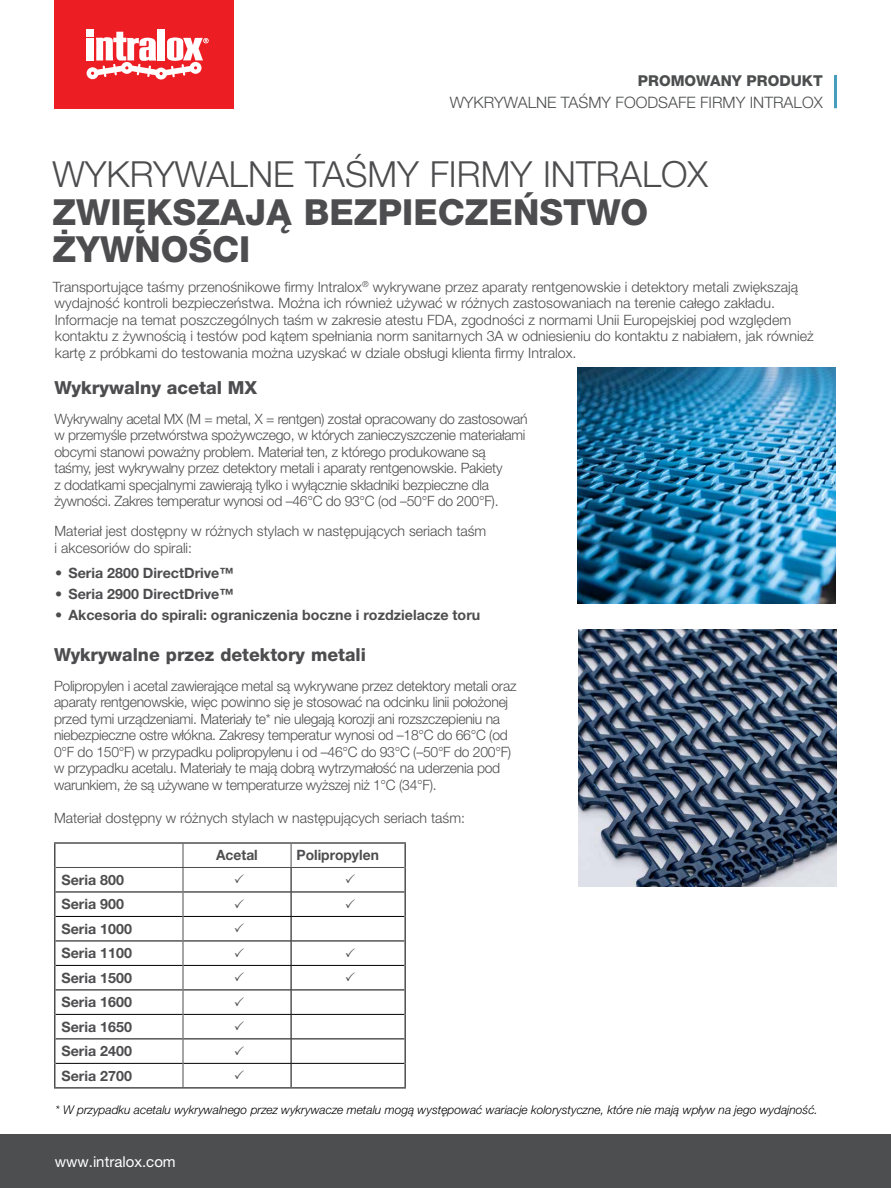
<style>
.page{position:relative;width:891px;height:1188px;background:#fff}
.page>*{position:absolute;margin:0;border:0;box-sizing:border-box;transform-origin:0 0}
.t1{font:800 36px/37.5px "Helvetica Neue LT Pro";color:#4d4d4f}
.t2{font:300 36px "Helvetica Neue LT Pro";color:#4d4d4f}
.t3{font:800 18px "Helvetica Neue LT Pro";color:#4d4d4f}
.t4{font:300 15.75px "Helvetica Neue LT Pro";color:#4d4e4f}
.t5{font:800 15px "Helvetica Neue LT Pro";color:#4d4e4f}
.t6{font:15px "Helvetica Neue LT Pro";color:#fff}
.t7{font:300 14.25px/16.5px "Helvetica Neue LT Pro";letter-spacing:-.02em;color:#4d4d4f}
.t8{font:300 14.25px/16.5px "Helvetica Neue LT Pro";color:#4d4d4f}
.t9{font:700 14.25px/24.5px "Helvetica Neue LT Pro";color:#4d4d4f}
.t10{font:italic 300 12px "Helvetica Neue LT Pro";color:#000}
</style>
<div class="page">
<img style="left:578px;top:367px;width:258px;height:236px">
<hr style="left:834px;top:75px;width:3px;height:33px;background:#479ebc">
<div style="left:0;top:1134px;width:891px;height:54px;background:#4d4e4f"></div>
<div style="left:55px;top:0;width:179px;height:108px;background:#ed1d24"></div>
<div style="left:86px;top:29px;width:8px;height:7px;background:#fff"></div>
<div style="left:86px;top:38px;width:8px;height:22px;background:#fff"></div>
<div style="left:158px;top:29px;width:7px;height:31px;background:#fff"></div>
<svg style="left:87px;top:32px;width:122px;height:48px"></svg>
<img style="left:579px;top:630px;width:258px;height:256px">
<hr style="left:56px;top:892px;width:127px;height:1px;background:#000">
<hr style="left:183px;top:892px;width:108px;height:1px;background:#000">
<hr style="left:291px;top:892px;width:113px;height:1px;background:#000">
<hr style="left:56px;top:916px;width:127px;height:1px;background:#000">
<hr style="left:183px;top:916px;width:108px;height:1px;background:#000">
<hr style="left:291px;top:916px;width:113px;height:1px;background:#000">
<hr style="left:56px;top:941px;width:127px;height:1px;background:#000">
<hr style="left:183px;top:941px;width:108px;height:1px;background:#000">
<hr style="left:291px;top:941px;width:113px;height:1px;background:#000">
<hr style="left:56px;top:965px;width:127px;height:1px;background:#000">
<hr style="left:183px;top:965px;width:108px;height:1px;background:#000">
<hr style="left:291px;top:965px;width:113px;height:1px;background:#000">
<hr style="left:56px;top:990px;width:127px;height:1px;background:#000">
<hr style="left:183px;top:990px;width:108px;height:1px;background:#000">
<hr style="left:291px;top:990px;width:113px;height:1px;background:#000">
<hr style="left:56px;top:1014px;width:127px;height:1px;background:#000">
<hr style="left:183px;top:1014px;width:108px;height:1px;background:#000">
<hr style="left:291px;top:1014px;width:113px;height:1px;background:#000">
<hr style="left:56px;top:1039px;width:127px;height:1px;background:#000">
<hr style="left:183px;top:1039px;width:108px;height:1px;background:#000">
<hr style="left:291px;top:1039px;width:113px;height:1px;background:#000">
<hr style="left:56px;top:1063px;width:127px;height:1px;background:#000">
<hr style="left:183px;top:1063px;width:108px;height:1px;background:#000">
<hr style="left:291px;top:1063px;width:113px;height:1px;background:#000">
<hr style="left:54px;top:867px;width:2px;height:25px;background:#4d4e4f">
<hr style="left:404px;top:867px;width:2px;height:25px;background:#4d4e4f">
<hr style="left:54px;top:892px;width:2px;height:24px;background:#4d4e4f">
<hr style="left:404px;top:892px;width:2px;height:24px;background:#4d4e4f">
<hr style="left:54px;top:916px;width:2px;height:25px;background:#4d4e4f">
<hr style="left:404px;top:916px;width:2px;height:25px;background:#4d4e4f">
<hr style="left:54px;top:941px;width:2px;height:24px;background:#4d4e4f">
<hr style="left:404px;top:941px;width:2px;height:24px;background:#4d4e4f">
<hr style="left:54px;top:965px;width:2px;height:25px;background:#4d4e4f">
<hr style="left:404px;top:965px;width:2px;height:25px;background:#4d4e4f">
<hr style="left:54px;top:990px;width:2px;height:24px;background:#4d4e4f">
<hr style="left:404px;top:990px;width:2px;height:24px;background:#4d4e4f">
<hr style="left:54px;top:1014px;width:2px;height:25px;background:#4d4e4f">
<hr style="left:404px;top:1014px;width:2px;height:25px;background:#4d4e4f">
<hr style="left:54px;top:1039px;width:2px;height:24px;background:#4d4e4f">
<hr style="left:404px;top:1039px;width:2px;height:24px;background:#4d4e4f">
<hr style="left:54px;top:1063px;width:2px;height:24px;background:#4d4e4f">
<hr style="left:404px;top:1063px;width:2px;height:24px;background:#4d4e4f">
<hr style="left:54px;top:1087px;width:129px;height:2px;background:#4d4e4f">
<hr style="left:183px;top:1087px;width:108px;height:2px;background:#4d4e4f">
<hr style="left:291px;top:1087px;width:115px;height:2px;background:#4d4e4f">
<hr style="left:54px;top:842px;width:129px;height:2px;background:#4d4e4f">
<hr style="left:54px;top:844px;width:2px;height:23px;background:#4d4e4f">
<hr style="left:183px;top:842px;width:108px;height:2px;background:#4d4e4f">
<hr style="left:291px;top:842px;width:115px;height:2px;background:#4d4e4f">
<hr style="left:404px;top:844px;width:2px;height:23px;background:#4d4e4f">
<svg style="left:183px;top:844px;width:1px;height:243px"></svg>
<svg style="left:291px;top:844px;width:1px;height:243px"></svg>
<hr style="left:56px;top:867px;width:127px;height:1px;background:#4d4d4f">
<hr style="left:183px;top:867px;width:108px;height:1px;background:#4d4d4f">
<hr style="left:291px;top:867px;width:113px;height:1px;background:#4d4d4f">
<p class="t5" style="left:638px;top:71px;width:186px">PROMOWANY PRODUKT</p>
<p class="t4" style="left:450px;top:93px;width:375px">WYKRYWALNE TAŚMY FOODSAFE FIRMY INTRALOX</p>
<h1 class="t2" style="left:52px;top:152px;width:657px">WYKRYWALNE TAŚMY FIRMY INTRALOX</h1>
<h1 class="t1" style="left:52px;top:193px;width:597px">ZWIĘKSZAJĄ BEZPIECZEŃSTWO<br>ŻYWNOŚCI</h1>
<p class="t8" style="left:53px;top:278px;width:762px">Transportujące taśmy przenośnikowe firmy Intralox<sup>®</sup> wykrywane przez aparaty rentgenowskie i detektory metali zwiększają wydajność kontroli bezpieczeństwa. Można ich również używać w różnych zastosowaniach na terenie całego zakładu.<br>Informacje na temat poszczególnych taśm w zakresie atestu FDA, zgodności z normami Unii Europejskiej pod względem kontaktu z żywnością i testów pod kątem spełniania norm sanitarnych 3A w odniesieniu do kontaktu z nabiałem, jak również kartę z próbkami do testowania można uzyskać w dziale obsługi klienta firmy Intralox.</p>
<p class="t3" style="left:54px;top:376px;width:204px">Wykrywalny acetal MX</p>
<p class="t7" style="left:54px;top:410px;width:475px">Wykrywalny acetal MX (M = metal, X = rentgen) został opracowany do zastosowań w przemyśle przetwórstwa spożywczego, w których zanieczyszczenie materiałami obcymi stanowi poważny problem. Materiał ten, z którego produkowane są<br>taśmy, jest wykrywalny przez detektory metali i aparaty rentgenowskie. Pakiety<br>z dodatkami specjalnymi zawierają tylko i wyłącznie składniki bezpieczne dla żywności. Zakres temperatur wynosi od –46°C do 93°C (od –50°F do 200°F).</p>
<p class="t8" style="left:54px;top:522px;width:433px">Materiał jest dostępny w różnych stylach w następujących seriach taśm i akcesoriów do spirali:</p>
<p class="t9" style="left:55px;top:560px;width:180px">• Seria 2800 DirectDrive™</p>
<p class="t9" style="left:55px;top:581px;width:180px">• Seria 2900 DirectDrive™</p>
<p class="t9" style="left:55px;top:602px;width:427px">• Akcesoria do spirali: ograniczenia boczne i rozdzielacze toru</p>
<p class="t3" style="left:54px;top:644px;width:314px">Wykrywalne przez detektory metali</p>
<p class="t7" style="left:54px;top:677px;width:464px">Polipropylen i acetal zawierające metal są wykrywane przez detektory metali oraz aparaty rentgenowskie, więc powinno się je stosować na odcinku linii położonej przed tymi urządzeniami. Materiały te* nie ulegają korozji ani rozszczepieniu na niebezpieczne ostre włókna. Zakresy temperatur wynosi od –18°C do 66°C (od 0°F do 150°F) w przypadku polipropylenu i od –46°C do 93°C (–50°F do 200°F) w przypadku acetalu. Materiały te mają dobrą wytrzymałość na uderzenia pod warunkiem, że są używane w temperaturze wyższej niż 1°C (34°F).</p>
<p class="t8" style="left:54px;top:809px;width:413px">Materiał dostępny w różnych stylach w następujących seriach taśm:</p>
<p class="t9" style="left:216px;top:843px;width:43px">Acetal</p>
<p class="t9" style="left:296px;top:843px;width:84px">Polipropylen</p>
<p class="t9" style="left:62px;top:867px;width:72px">Seria 800<br>Seria 900<br>Seria 1000<br>Seria 1100<br>Seria 1500<br>Seria 1600<br>Seria 1650<br>Seria 2400<br>Seria 2700</p>
<p class="t10" style="left:56px;top:1103px;width:764px">* W przypadku acetalu wykrywalnego przez wykrywacze metalu mogą występować wariacje kolorystyczne, które nie mają wpływ na jego wydajność.</p>
<p class="t6" style="left:55px;top:1152px;width:123px">www.intralox.com</p>
</div>
